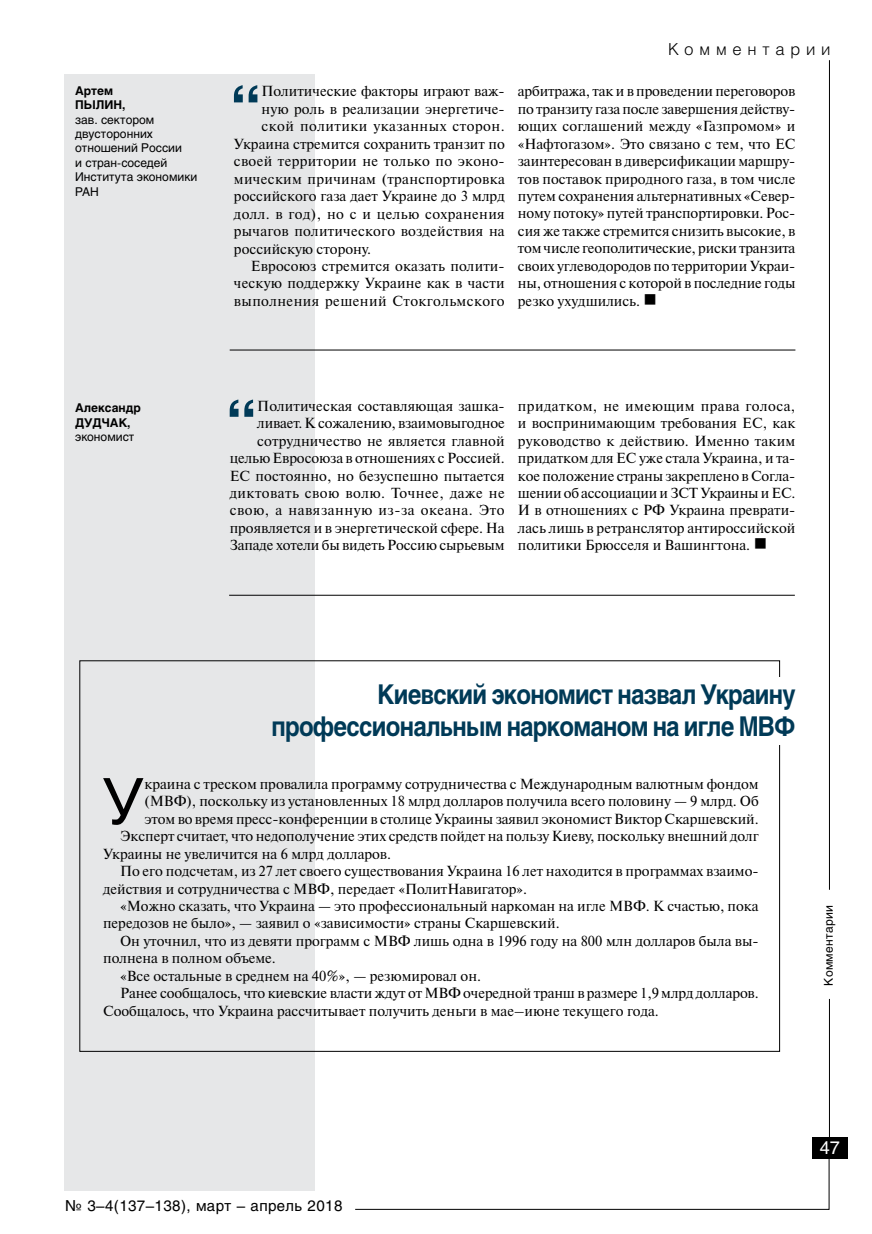
<style>
.page{position:relative;width:872px;height:1234px;background:#fff}
.page>*{position:absolute;margin:0;border:0;box-sizing:border-box;transform-origin:0 0}
.t1{font:700 62.7px "Helios";color:#003a57}
.t2{font:62.7px "Helios";color:#000}
.t3{font:700 27px/32.4px "Helios";letter-spacing:-.03em;color:#003a57;text-align:right;scale:.88 1}
.t4{font:18px "Helios";color:#fff}
.t5{font:300 16.5px "Helios";letter-spacing:.35em;color:#000}
.t6{font:15px "Helios";letter-spacing:.025em;color:#000}
.t7{font:14.55px/17.4px "Newton C";color:#000;text-align:justify}
.t8{font:14.55px "Newton C";letter-spacing:.02em;color:#000}
.t9{font:14.55px "Newton C";letter-spacing:.025em;color:#000}
.t10{font:14.55px "Newton C";letter-spacing:.035em;color:#000}
.t11{font:12px/14.4px "Helios";color:#000}
.t12{font:700 12px/14.4px "Helios";color:#000}
.t13{font:12px "Helios";letter-spacing:.025em;color:#000}
</style>
<div class="page">
<hr style="left:829px;top:60px;width:1px;height:829px;background:#000">
<svg style="left:355px;top:1158px;width:475px;height:51px"></svg>
<hr style="left:829px;top:998px;width:1px;height:152px;background:#000">
<div style="left:812px;top:1136px;width:35px;height:22px;background:#000"></div>
<div style="left:64px;top:74px;width:251px;height:1117px;background:#e6e7e8"></div>
<hr style="left:230px;top:349px;width:565px;height:1px;background:#000">
<hr style="left:229px;top:594px;width:566px;height:1px;background:#000">
<p class="t12" style="left:75px;top:83px;width:52px">Артем<br>ПЫЛИН,</p>
<p class="t11" style="left:75px;top:112px;width:124px">зав. сектором двусторонних отношений России<br>и стран-соседей<br>Института экономики<br>РАН</p>
<h1 class="t1" style="left:230px;top:72px;width:33px">“</h1>
<p class="t7" style="left:261px;top:83px;width:245px">Политические факторы играют важ-</p>
<p class="t7" style="left:261px;top:100px;width:245px">ную роль в реализации энергетиче-</p>
<p class="t10" style="left:261px;top:118px;width:245px">ской политики указанных сторон.</p>
<p class="t7" style="left:234px;top:135px;width:272px">Украина стремится сохранить транзит по</p>
<p class="t8" style="left:234px;top:153px;width:272px">своей территории не только по эконо-</p>
<p class="t8" style="left:234px;top:171px;width:272px">мическим причинам (транспортировка</p>
<p class="t7" style="left:234px;top:187px;width:272px">российского газа дает Украине до 3 млрд</p>
<p class="t9" style="left:234px;top:205px;width:272px">долл. в год), но с и целью сохранения</p>
<p class="t7" style="left:234px;top:222px;width:272px">рычагов политического воздействия на</p>
<p class="t7" style="left:234px;top:240px;width:139px">российскую сторону.</p>
<p class="t7" style="left:251px;top:257px;width:255px">Евросоюз стремится оказать полити-</p>
<p class="t7" style="left:234px;top:275px;width:272px">ческую поддержку Украине как в части</p>
<p class="t9" style="left:234px;top:293px;width:272px">выполнения решений Стокгольмского</p>
<p class="t5" style="left:668px;top:39px;width:164px">Комментарии</p>
<p class="t7" style="left:518px;top:82px;width:279px">арбитража, так и в проведении переговоров по транзиту газа после завершения действу&shy;ющих соглашений между «Газпромом» и «Нафтогазом». Это связано с тем, что ЕС заинтересован в диверсификации маршру&shy;тов поставок природного газа, в том числе путем сохранения альтернативных «Север&shy;ному потоку» путей транспортировки. Рос&shy;сия же также стремится снизить высокие, в том числе геополитические, рискитранзита своих углеводородов по территории Украи&shy;ны, отношения с которой в последние годы резко ухудшились. ■</p>
<p class="t12" style="left:75px;top:400px;width:67px">Александр<br>ДУДЧАК,</p>
<p class="t11" style="left:75px;top:429px;width:61px">экономист</p>
<h1 class="t1" style="left:226px;top:386px;width:33px">“</h1>
<p class="t7" style="left:230px;top:397px;width:277px;text-align:right">Политическая составляющая зашка&shy;ливает. К сожалению, взаимовыгодное сотрудничество не является главной целью Евросоюза в отношениях с Россией.<br>ЕС постоянно, но безуспешно пытается диктовать свою волю. Точнее, даже не свою, а навязанную из-за океана. Это проявляется и в энергетической сфере. На Западе хотели бы видеть Россию сырьевым</p>
<p class="t7" style="left:518px;top:397px;width:279px">придатком, не имеющим права голоса, и воспринимающим требования ЕС, как руководство к действию. Именно таким придатком для ЕС уже стала Украина, и та&shy;кое положение страны закреплено в Согла&shy;шении об ассоциации и ЗСТ Украины и ЕС.<br>И в отношениях с РФ Украина преврати&shy;лась лишь в ретранслятор антироссийской политики Брюсселя и Вашингтона. ■</p>
<h2 class="t3" style="left:271px;top:678px;width:597px">Киевский экономист назвал Украину профессиональным наркоманом на игле МВФ</h2>
<h1 class="t2" style="left:103px;top:764px;width:43px">У</h1>
<p class="t7" style="left:144px;top:774px;width:616px">краина с треском провалила программу сотрудничества с Международным валютным фондом</p>
<p class="t7" style="left:144px;top:792px;width:616px">(МВФ), поскольку из установленных 18 млрд долларов получила всего половину — 9 млрд. Об</p>
<p class="t7" style="left:144px;top:809px;width:616px">этом во время пресс-конференции в столице Украины заявил экономист Виктор Скаршевский.</p>
<p class="t7" style="left:120px;top:827px;width:640px">Эксперт считает, что недополучение этих средств пойдет на пользу Киеву, поскольку внешний долг</p>
<p class="t7" style="left:103px;top:844px;width:290px">Украины не увеличится на 6 млрд долларов.</p>
<p class="t7" style="left:120px;top:862px;width:640px">По его подсчетам, из 27 лет своего существования Украина 16 лет находится в программах взаимо-</p>
<p class="t7" style="left:103px;top:879px;width:425px">действия и сотрудничества с МВФ, передает «ПолитНавигатор».</p>
<p class="t7" style="left:120px;top:897px;width:640px">«Можно сказать, что Украина — это профессиональный наркоман на игле МВФ. К счастью, пока</p>
<p class="t7" style="left:103px;top:914px;width:458px">передозов не было», — заявил о «зависимости» страны Скаршевский.</p>
<p class="t7" style="left:120px;top:932px;width:640px">Он уточнил, что из девяти программ с МВФ лишь одна в 1996 году на 800 млн долларов была вы-</p>
<p class="t7" style="left:103px;top:949px;width:174px">полнена в полном объеме.</p>
<p class="t7" style="left:120px;top:967px;width:362px">«Все остальные в среднем на 40%», — резюмировал он.</p>
<p class="t7" style="left:120px;top:984px;width:640px">Ранее сообщалось, что киевские власти ждут от МВФ очередной транш в размере 1,9 млрд долларов.</p>
<p class="t7" style="left:103px;top:1001px;width:557px">Сообщалось, что Украина рассчитывает получить деньги в мае–июне текущего года.</p>
<p class="t6" style="left:65px;top:1196px;width:279px">№ 3–4(137–138), март – апрель 2018</p>
<p class="t13" style="left:821px;top:985px;width:82px;rotate:-90deg">Комментарии</p>
<p class="t4" style="left:819px;top:1136px;width:22px">47</p>
</div>
